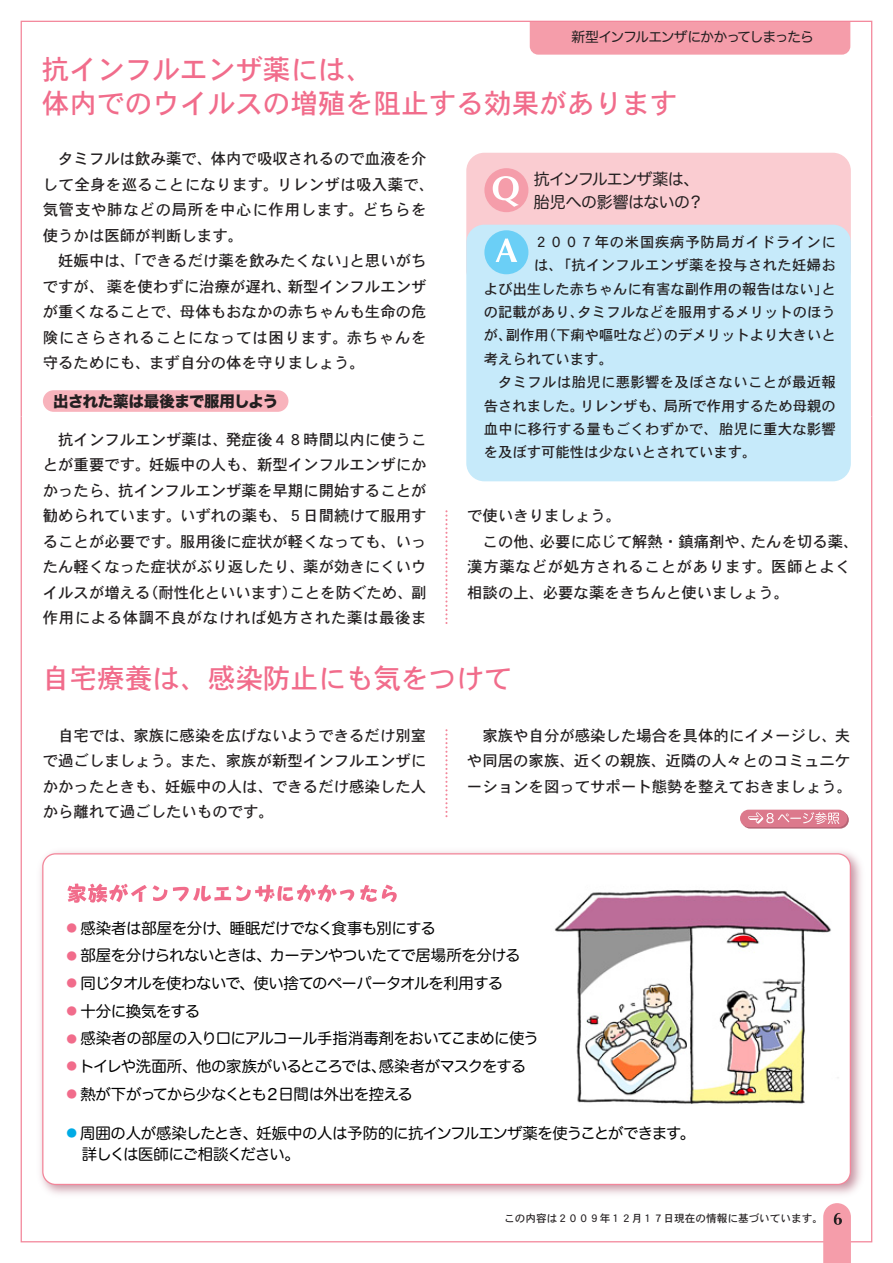
<style>
.page{position:relative;width:893px;height:1263px;background:#fff}
.page>*{position:absolute;margin:0;border:0;box-sizing:border-box;transform-origin:0 0}
.t1{font:27.6px/34px "Osaka";color:#f16c8b}
.t2{font:15.9px/23.4px "Hira Maru Pro W4";letter-spacing:-.04em;color:#231f20}
.t3{font:15.45px/25.5px "Osaka";color:#231f20}
.t4{font:15.45px/21.3px "Hira Maru Pro W4";letter-spacing:-.04em;color:#000}
.t5{font:15.45px "Hira Kaku Std N W8";letter-spacing:-.02em;color:#231f20}
.t6{font:14.4px "Osaka";color:#231f20}
.t7{font:14.4px "Osaka";letter-spacing:.025em;color:#231f20}
.t8{font:14.4px "Osaka";letter-spacing:.02em;color:#231f20}
.t9{font:14.4px "Osaka";letter-spacing:.055em;color:#231f20}
.t10{font:13.8px "Hira Maru Pro W4";letter-spacing:-.085em;color:#231f20}
.t11{font:10.65px "Osaka";color:#231f20}
.s1{font-size:10.65px;color:#f16c8b}
.s2{font-size:10.65px;color:#00abe5}
</style>
<div class="page">
<div style="left:530px;top:23px;width:320px;height:32px;background:#f59daa"></div>
<svg style="left:823px;top:1204px;width:28px;height:59px;background:#ef9eaa"></svg>
<div style="left:466px;top:153px;width:385px;height:135px;background:#faccd1;border-radius:18px"></div>
<div style="left:466px;top:225px;width:385px;height:256px;background:#c6eafa;border-radius:18px"></div>
<div style="left:484px;top:168px;width:44px;height:44px;background:#f59daa;border-radius:50%"></div>
<svg style="left:493px;top:176px;width:26px;height:31px"></svg>
<div style="left:484px;top:230px;width:44px;height:44px;background:#6bcff6;border-radius:50%"></div>
<svg style="left:496px;top:238px;width:21px;height:24px"></svg>
<svg style="left:445px;top:511px;width:3px;height:113px"></svg>
<svg style="left:445px;top:730px;width:3px;height:87px"></svg>
<img style="left:40px;top:851px;width:822px;height:353px">
<div style="left:43px;top:854px;width:807px;height:330px;background:#fff;border-radius:13px"></div>
<div style="left:43px;top:390px;width:245px;height:22px;background:#f8b3bc;border-radius:11px"></div>
<img style="left:554px;top:890px;width:285px;height:214px">
<svg style="left:67px;top:883px;width:80px;height:20px"></svg>
<svg style="left:153px;top:885px;width:14px;height:16px"></svg>
<svg style="left:173px;top:884px;width:181px;height:18px"></svg>
<svg style="left:360px;top:884px;width:37px;height:18px"></svg>
<svg style="left:741px;top:811px;width:108px;height:17px"></svg>
<div style="left:740px;top:810px;width:107px;height:17px;background:#dc798c;border-radius:9px"></div>
<svg style="left:748px;top:812px;width:91px;height:12px"></svg>
<p class="t10" style="left:571px;top:25px;width:244px">新型インフルエンザにかかってしまったら</p>
<p class="t1" style="left:42px;top:51px;width:637px">抗インフルエンザ薬には、<br>体内でのウイルスの増殖を阻止する効果があります</p>
<p class="t3" style="left:43px;top:145px;width:393px">　タミフルは飲み薬で、体内で吸収されるので血液を介して全身を巡ることになります。リレンザは吸入薬で、気管支や肺などの局所を中心に作用します。どちらを使うかは医師が判断します。　<br>　妊娠中は、「できるだけ薬を飲みたくない」と思いがちですが、薬を使わずに治療が遅れ、新型インフルエンザが重くなることで、母体もおなかの赤ちゃんも生命の危険にさらされることになっては困ります。赤ちゃんを守るためにも、まず自分の体を守りましょう。</p>
<p class="t5" style="left:53px;top:392px;width:226px">出された薬は最後まで服用しよう</p>
<p class="t3" style="left:43px;top:426px;width:385px;text-align:justify">　抗インフルエンザ薬は、発症後４８時間以内に使うことが重要です。妊娠中の人も、新型インフルエンザにかかったら、抗インフルエンザ薬を早期に開始することが勧められています。いずれの薬も、５日間続けて服用することが必要です。服用後に症状が軽くなっても、いったん軽くなった症状がぶり返したり、薬が効きにくいウイルスが増える（耐性化といいます）ことを防ぐため、副作用による体調不良がなければ処方された薬は最後ま</p>
<p class="t2" style="left:534px;top:166px;width:171px">抗インフルエンザ薬は、胎児への影響はないの？</p>
<p class="t9" style="left:534px;top:232px;width:303px">２００７年の米国疾病予防局ガイドラインに</p>
<p class="t7" style="left:534px;top:256px;width:303px">は、「抗インフルエンザ薬を投与された妊婦お</p>
<p class="t6" style="left:484px;top:279px;width:354px">よび出生した赤ちゃんに有害な副作用の報告はない」と</p>
<p class="t6" style="left:484px;top:303px;width:354px">の記載があり、タミフルなどを服用するメリットのほう</p>
<p class="t6" style="left:484px;top:326px;width:354px">が、副作用（下痢や嘔吐など）のデメリットより大きいと</p>
<p class="t6" style="left:484px;top:349px;width:131px">考えられています。</p>
<p class="t7" style="left:484px;top:373px;width:353px">　タミフルは胎児に悪影響を及ぼさないことが最近報</p>
<p class="t6" style="left:484px;top:396px;width:354px">告されました。リレンザも、局所で作用するため母親の</p>
<p class="t8" style="left:484px;top:420px;width:354px">血中に移行する量もごくわずかで、胎児に重大な影響</p>
<p class="t6" style="left:484px;top:443px;width:274px">を及ぼす可能性は少ないとされています。</p>
<p class="t3" style="left:467px;top:503px;width:393px">で使いきりましょう。<br>　この他、必要に応じて解熱・鎮痛剤や、たんを切る薬、漢方薬などが処方されることがあります。医師とよく相談の上、必要な薬をきちんと使いましょう。</p>
<p class="t1" style="left:42px;top:660px;width:471px">自宅療養は、感染防止にも気をつけて</p>
<p class="t3" style="left:43px;top:722px;width:385px;text-align:justify">　自宅では、家族に感染を広げないようできるだけ別室で過ごしましょう。また、家族が新型インフルエンザにかかったときも、妊娠中の人は、できるだけ感染した人から離れて過ごしたいものです。</p>
<p class="t3" style="left:467px;top:722px;width:387px">　家族や自分が感染した場合を具体的にイメージし、夫や同居の家族、近くの親族、近隣の人々とのコミュニケーションを図ってサポート態勢を整えておきましょう。</p>
<p class="t4" style="left:66px;top:916px;width:371px"><span class="s1">●</span> 感染者は部屋を分け、睡眠だけでなく食事も別にする</p>
<p class="t4" style="left:66px;top:944px;width:456px"><span class="s1">●</span> 部屋を分けられないときは、カーテンやついたてで居場所を分ける</p>
<p class="t4" style="left:66px;top:972px;width:438px"><span class="s1">●</span> 同じタオルを使わないで、使い捨てのペーパータオルを利用する</p>
<p class="t4" style="left:66px;top:999px;width:136px"><span class="s1">●</span> 十分に換気をする</p>
<p class="t4" style="left:66px;top:1027px;width:474px"><span class="s1">●</span> 感染者の部屋の入り口にアルコール手指消毒剤をおいてこまめに使う</p>
<p class="t4" style="left:66px;top:1054px;width:461px"><span class="s1">●</span> トイレや洗面所、他の家族がいるところでは、感染者がマスクをする</p>
<p class="t4" style="left:66px;top:1082px;width:348px"><span class="s1">●</span> 熱が下がってから少なくとも２日間は外出を控える</p>
<p class="t4" style="left:66px;top:1121px;width:630px"><span class="s2">●</span> 周囲の人が感染したとき、妊娠中の人は予防的に抗インフルエンザ薬を使うことができます。　詳しくは医師にご相談ください。</p>
<p class="t11" style="left:504px;top:1212px;width:320px">この内容は２００９年１２月１７日現在の情報に基づいています。</p>
</div>
